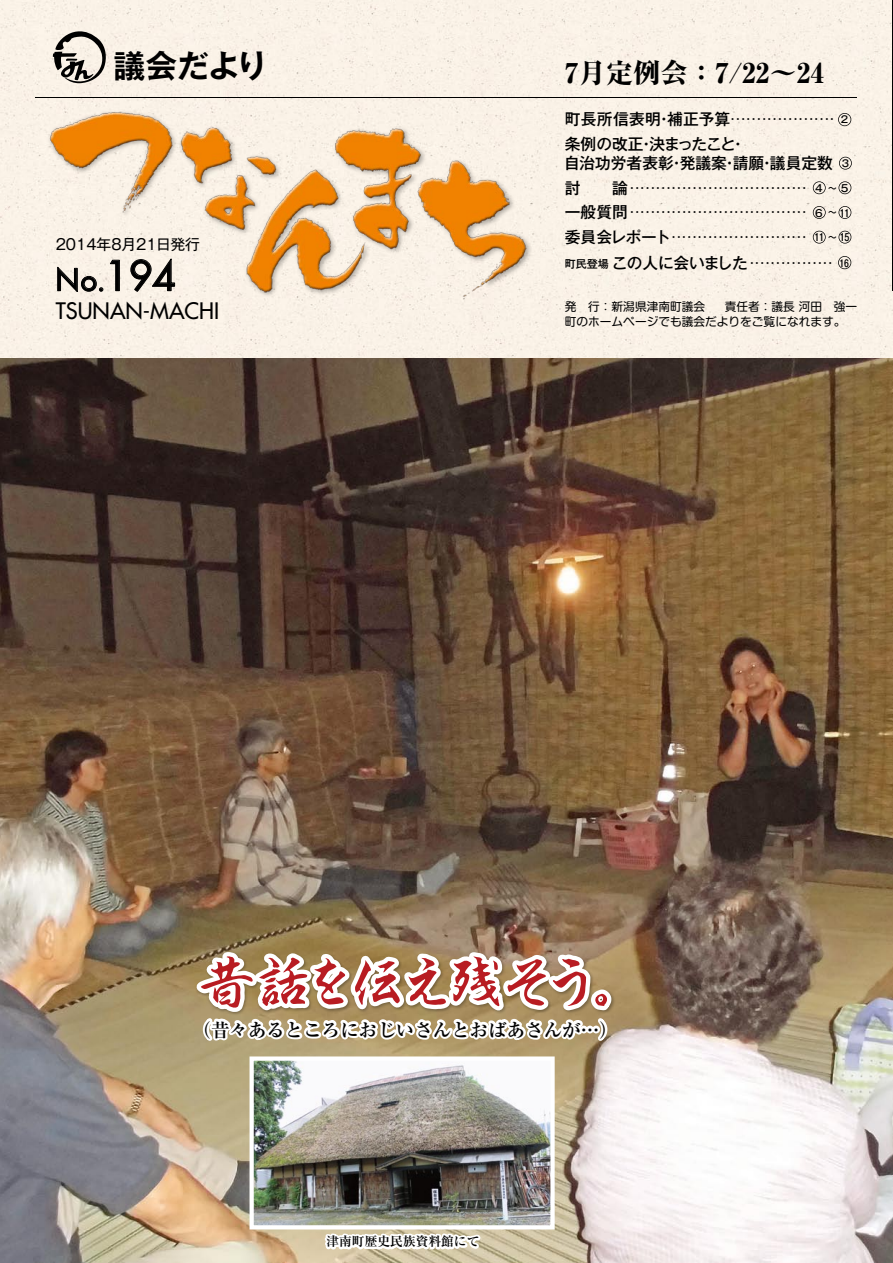
<style>
.page{position:relative;width:893px;height:1263px;background:#fff}
.page>*{position:absolute;margin:0;border:0;box-sizing:border-box;transform-origin:0 0}
.t1{font:500 56.55px "Kaku Gyo Std";letter-spacing:-.14em;color:#b81c22}
.t2{font:40.35px "Futura";color:#000}
.t3{font:700 31.8px "Gothic MB101 Pro De";letter-spacing:-.025em;color:#000}
.t4{font:29.55px "Futura";color:#000}
.t5{font:800 27.3px "Ryumin Pro";color:#000}
.t6{font:22.05px "Futura";color:#000}
.t7{font:700 18.45px "Ryumin Pro";color:#000}
.t8{font:300 15.75px "Gothic MB101 Pro";color:#000}
.t9{font:500 15.75px "Gothic MB101 Pro";color:#000}
.t10{font:500 15.75px "Gothic MB101 Pro";letter-spacing:-.03em;color:#000}
.t11{font:500 15.75px "Gothic MB101 Pro";letter-spacing:.02em;color:#000}
.t12{font:500 15.75px "Gothic MB101 Pro";letter-spacing:-.025em;color:#000}
.t13{font:14.85px "Gothic MB101 Pro";color:#000}
.t14{font:700 12.75px "Ryumin Pro";color:#000}
.t15{font:11.7px/14.9px "Shin M Go Pro";color:#000}
.t16{font:500 10.95px "Gothic MB101 Pro";color:#000}
.t17{font:500 10.05px "Gothic MB101 Pro";color:#000}
.t18{font:500 9.6px "Gothic MB101 Pro";color:#000}
.s1{font-size:29.55px}
</style>
<div class="page">
<div style="left:0;top:0;width:893px;height:359px;background:#faf2e7"></div>
<hr style="left:892px;top:0;width:1px;height:291px;background:#000">
<img style="left:0;top:359px;width:893px;height:904px">
<img style="left:28px;top:85px;width:517px;height:232px">
<svg style="left:53px;top:31px;width:54px;height:52px;background:#a8a29b"></svg>
<svg style="left:838px;top:113px;width:13px;height:13px"></svg>
<svg style="left:838px;top:256px;width:13px;height:13px"></svg>
<svg style="left:838px;top:206px;width:13px;height:13px"></svg>
<svg style="left:813px;top:206px;width:13px;height:13px"></svg>
<svg style="left:838px;top:181px;width:13px;height:13px"></svg>
<svg style="left:813px;top:181px;width:13px;height:13px"></svg>
<svg style="left:838px;top:231px;width:13px;height:13px"></svg>
<svg style="left:813px;top:231px;width:13px;height:13px"></svg>
<svg style="left:839px;top:157px;width:13px;height:13px"></svg>
<hr style="left:35px;top:97px;width:822px;height:1px;background:#000">
<svg style="left:57px;top:266px;width:46px;height:27px"></svg>
<svg style="left:109px;top:260px;width:11px;height:31px"></svg>
<svg style="left:130px;top:257px;width:45px;height:35px;background:#cfc9bf"></svg>
<img style="left:190px;top:945px;width:433px;height:77px">
<img style="left:192px;top:778px;width:424px;height:485px">
<h3 class="t3" style="left:114px;top:39px;width:156px">議会だより</h3>
<h3 class="t5" style="left:565px;top:52px;width:261px">7月定例会：7/22~24</h3>
<p class="t11" style="left:565px;top:106px;width:167px">町長所信表明補正予算</p>
<p class="t9" style="left:656px;top:106px;width:17px">・</p>
<p class="t8" style="left:725px;top:106px;width:116px">・・・・・・・・・・・・・・・・・・・・</p>
<p class="t18" style="left:841px;top:112px;width:9px">2</p>
<p class="t10" style="left:565px;top:131px;width:173px">条例の改正決まったこと</p>
<p class="t9" style="left:639px;top:131px;width:17px">・</p>
<p class="t9" style="left:730px;top:131px;width:17px">・</p>
<p class="t9" style="left:564px;top:150px;width:270px">自治功労者表彰発議案請願議員定数</p>
<p class="t9" style="left:669px;top:150px;width:17px">・</p>
<p class="t9" style="left:722px;top:150px;width:17px">・</p>
<p class="t9" style="left:759px;top:150px;width:17px">・</p>
<p class="t18" style="left:842px;top:156px;width:9px">3</p>
<p class="t9" style="left:565px;top:175px;width:64px">討　　論</p>
<p class="t8" style="left:624px;top:175px;width:190px">・・・・・・・・・・・・・・・・・・・・・・・・・・・・・・・・・・</p>
<p class="t17" style="left:815px;top:180px;width:35px">4 ~ 5</p>
<p class="t9" style="left:565px;top:199px;width:64px">一般質問</p>
<p class="t8" style="left:624px;top:199px;width:190px">・・・・・・・・・・・・・・・・・・・・・・・・・・・・・・・・・・</p>
<p class="t17" style="left:815px;top:204px;width:36px">6 ~11</p>
<p class="t13" style="left:56px;top:232px;width:146px">2014年8月21日発行</p>
<p class="t12" style="left:565px;top:224px;width:107px">委員会レポート</p>
<p class="t8" style="left:666px;top:224px;width:148px">・・・・・・・・・・・・・・・・・・・・・・・・・・</p>
<p class="t17" style="left:814px;top:229px;width:37px">11 ~15</p>
<h2 class="t2" style="left:97px;top:249px;width:80px"><span class="s1">.</span>194</h2>
<h3 class="t4" style="left:56px;top:261px;width:43px">No</h3>
<h3 class="t6" style="left:56px;top:297px;width:165px">TSUNAN-MACHI</h3>
<p class="t10" style="left:612px;top:249px;width:138px">この人に会いました</p>
<p class="t16" style="left:565px;top:254px;width:46px">町民登場</p>
<p class="t8" style="left:744px;top:249px;width:96px">・・・・・・・・・・・・・・・・</p>
<p class="t18" style="left:839px;top:255px;width:11px">16</p>
<p class="t15" style="left:565px;top:298px;width:282px">発　行：新潟県津南町議会　<br>町のホームページでも議会だよりをご覧になれます。</p>
<p class="t15" style="left:725px;top:298px;width:134px">責任者：議長河田　強一</p>
<h1 class="t1" style="left:199px;top:942px;width:452px">昔話を伝え残そう。</h1>
<p class="t7" style="left:193px;top:1015px;width:427px">（昔々あるところにおじいさんとおばあさんが...(</p>
<p class="t14" style="left:326px;top:1231px;width:155px">津南町歴史民族資料館にて</p>
</div>
